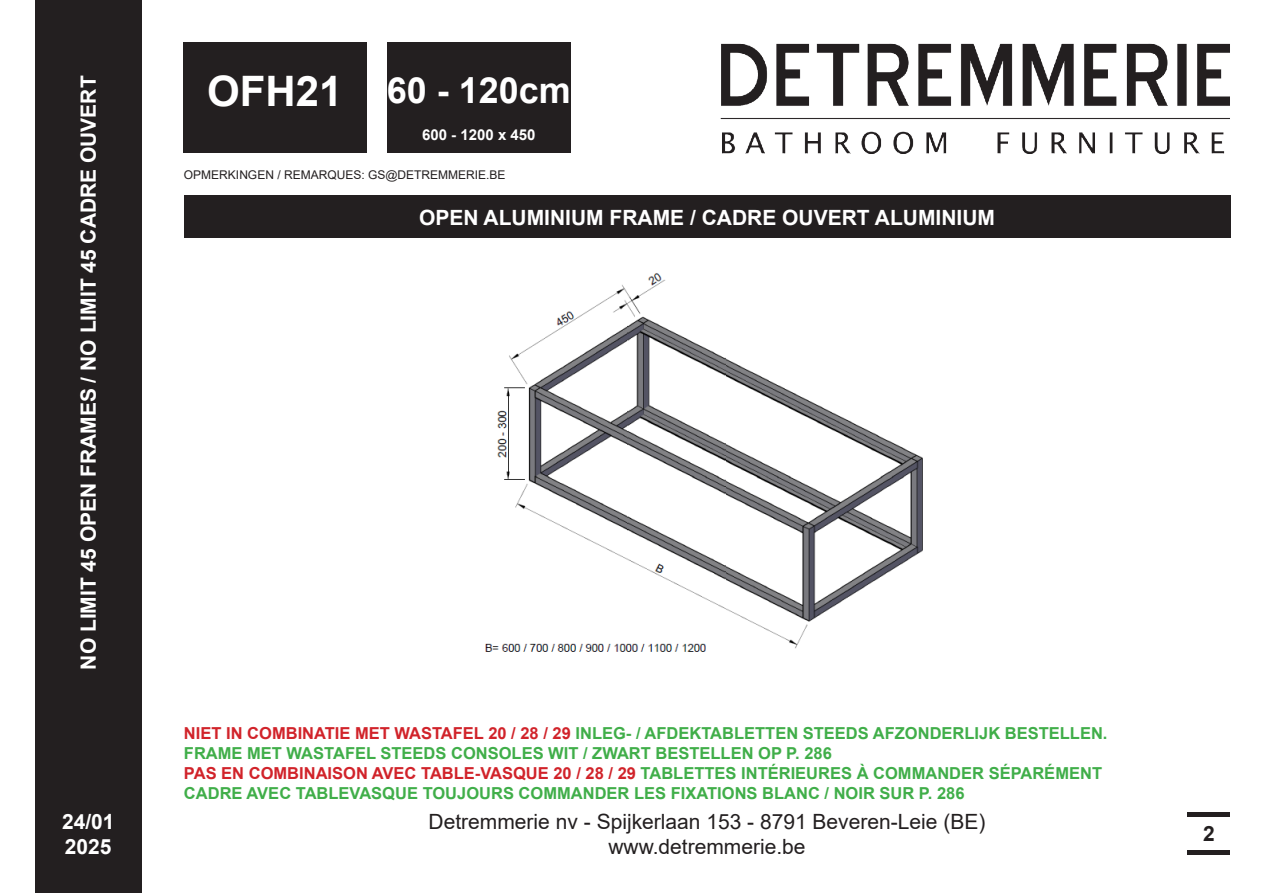
<style>
.page{position:relative;width:1263px;height:893px;background:#fff}
.page>*{position:absolute;margin:0;border:0;box-sizing:border-box;transform-origin:0 0}
.t1{font:700 42px "Arial";color:#fff}
.t2{font:700 36px "Arial";color:#fff}
.t3{font:700 21px/25.2px "Arial";color:#fff}
.t4{font:21px/25.2px "Arial";color:#231f20;text-align:center}
.t5{font:700 21px "Arial";color:#231f20}
.t6{font:700 16.5px/19.8px "Arial";color:#40ae49}
.t7{font:700 15px "Arial";color:#fff}
.t8{font:12px "Arial";color:#231f20}
.s1{color:#d1232a}
</style>
<div class="page">
<div style="left:183px;top:43px;width:184px;height:110px;background:#231f20"></div>
<div style="left:35px;top:0;width:106px;height:893px;background:#231f20"></div>
<img style="left:720px;top:43px;width:510px;height:110px">
<div style="left:1187px;top:812px;width:43px;height:5px;background:#231f20"></div>
<div style="left:1187px;top:850px;width:43px;height:5px;background:#231f20"></div>
<div style="left:184px;top:196px;width:1046px;height:42px;background:#231f20"></div>
<div style="left:387px;top:43px;width:184px;height:110px;background:#231f20"></div>
<img style="left:485px;top:273px;width:438px;height:379px">
<h1 class="t1" style="left:207px;top:61px;width:137px">OFH21</h1>
<p class="t3" style="left:76px;top:670px;width:595px;rotate:-90deg">NO LIMIT 45 OPEN FRAMES / NO LIMIT 45 CADRE OUVERT</p>
<h2 class="t2" style="left:387px;top:65px;width:185px">60 - 120cm</h2>
<p class="t7" style="left:422px;top:124px;width:115px">600 - 1200 x 450</p>
<p class="t8" style="left:184px;top:166px;width:323px">OPMERKINGEN / REMARQUES: GS@DETREMMERIE.BE</p>
<p class="t3" style="left:403px;top:205px;width:610px">AFDEKTABLET MARMER / TABLETTE DE FINITION ARBRE</p>
<p class="t3" style="left:419px;top:205px;width:577px">OPEN ALUMINIUM FRAME / CADRE OUVERT ALUMINIUM</p>
<p class="t3" style="left:62px;top:809px;width:54px">24/01<br>2025</p>
<p class="t6" style="left:184px;top:724px;width:925px"><span class="s1">NIET IN COMBINATIE MET WASTAFEL 20 / 28 / 29</span> INLEG- / AFDEKTABLETTEN STEEDS AFZONDERLIJK BESTELLEN.<br>FRAME MET WASTAFEL STEEDS CONSOLES WIT / ZWART BESTELLEN OP P. 286<br><span class="s1">PAS EN COMBINAISON AVEC TABLE-VASQUE 20 / 28 / 29</span> TABLETTES INTÉRIEURES À COMMANDER SÉPARÉMENT CADRE AVEC TABLEVASQUE TOUJOURS COMMANDER LES FIXATIONS BLANC / NOIR SUR P. 286</p>
<p class="t4" style="left:429px;top:808px;width:558px">Detremmerie nv - Spijkerlaan 153 - 8791 Beveren-Leie (BE) www.detremmerie.be</p>
<p class="t5" style="left:1203px;top:819px;width:13px">2</p>
</div>
